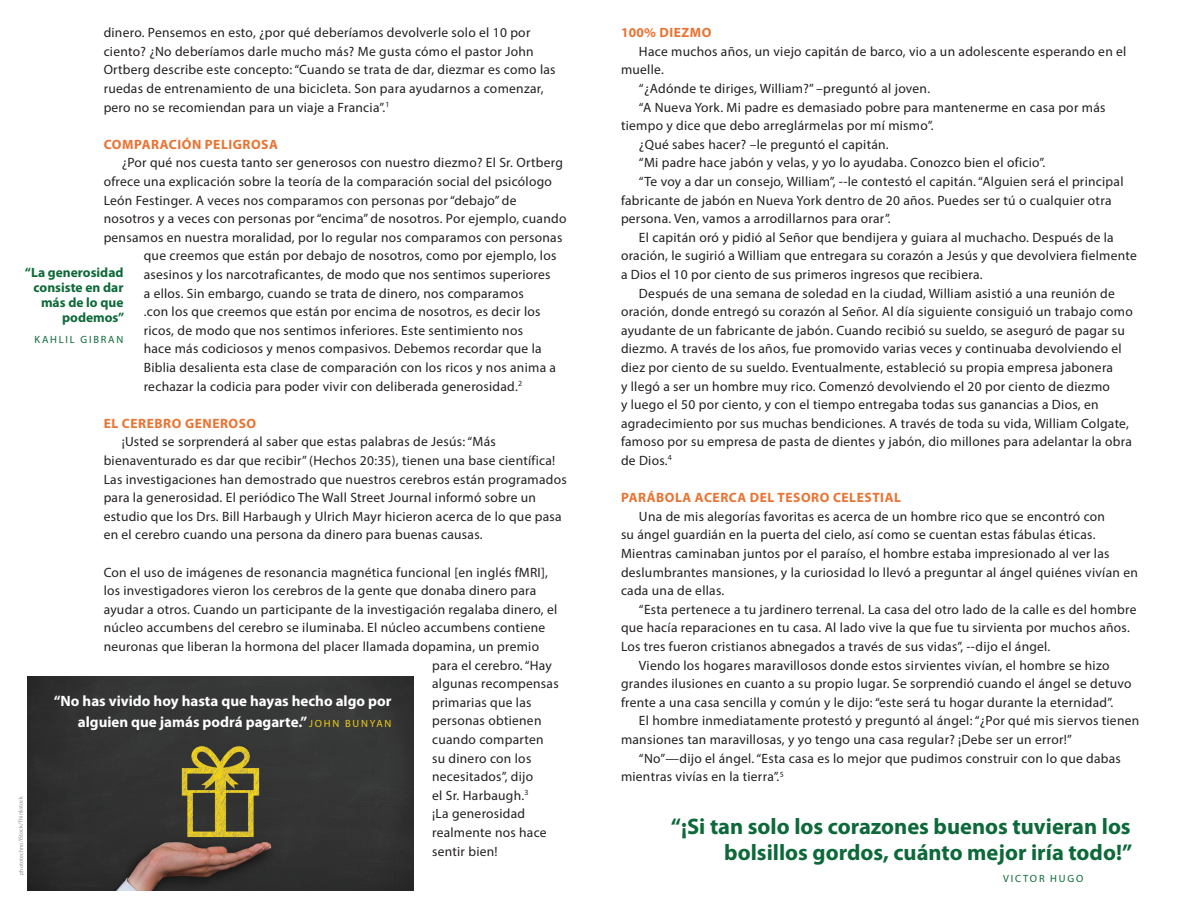
<style>
.page{position:relative;width:1188px;height:918px;background:#fff}
.page>*{position:absolute;margin:0;border:0;box-sizing:border-box;transform-origin:0 0}
.t1{font:700 22.5px/25.5px "Myriad Pro";color:#0d6939;text-align:right}
.t2{font:700 15px/21px "Myriad Pro";color:#fff;text-align:right}
.t3{font:13.5px/18.6px "Myriad Pro";letter-spacing:.02em;color:#231f20}
.t4{font:700 13.5px "Myriad Pro";letter-spacing:.04em;color:#ea7332}
.t5{font:700 13.5px/15px "Myriad Pro";color:#0d6939;text-align:right}
.t6{font:10.5px "Myriad Pro";letter-spacing:.17em;color:#0d6939}
.t7{font:6px "Myriad Pro";letter-spacing:-.005em;color:#939598}
.s1{font-weight:400;font-size:10.5px;color:#eece18}
</style>
<div class="page">
<img style="left:27px;top:676px;width:386px;height:215px">
<p class="t3" style="left:104px;top:23px;width:453px">dinero. Pensemos en esto, ¿por qué deberíamos devolverle solo el 10 por ciento? ¿No deberíamos darle mucho más? Me gusta cómo el pastor John Ortberg describe este concepto: “Cuando se trata de dar, diezmar es como las ruedas de entrenamiento de una bicicleta. Son para ayudarnos a comenzar, pero no se recomiendan para un viaje a Francia”.<sup>1</sup></p>
<p class="t4" style="left:104px;top:135px;width:176px">COMPARACIÓN PELIGROSA</p>
<p class="t3" style="left:122px;top:153px;width:443px">¿Por qué nos cuesta tanto ser generosos con nuestro diezmo? El Sr. Ortberg</p>
<p class="t3" style="left:104px;top:172px;width:450px">ofrece una explicación sobre la teoría de la comparación social del psicólogo</p>
<p class="t3" style="left:104px;top:190px;width:414px">León Festinger. A veces nos comparamos con personas por “debajo” de</p>
<p class="t3" style="left:104px;top:209px;width:464px">nosotros y a veces con personas por “encima” de nosotros. Por ejemplo, cuando</p>
<p class="t3" style="left:104px;top:228px;width:460px">pensamos en nuestra moralidad, por lo regular nos comparamos con personas</p>
<p class="t3" style="left:144px;top:246px;width:414px">que creemos que están por debajo de nosotros, como por ejemplo, los</p>
<p class="t3" style="left:144px;top:265px;width:408px">asesinos y los narcotraficantes, de modo que nos sentimos superiores</p>
<p class="t3" style="left:144px;top:284px;width:382px">a ellos. Sin embargo, cuando se trata de dinero, nos comparamos</p>
<p class="t3" style="left:144px;top:302px;width:398px">.con los que creemos que están por encima de nosotros, es decir los</p>
<p class="t3" style="left:144px;top:321px;width:381px">ricos, de modo que nos sentimos inferiores. Este sentimiento nos</p>
<p class="t3" style="left:144px;top:339px;width:399px">hace más codiciosos y menos compasivos. Debemos recordar que la</p>
<p class="t3" style="left:144px;top:358px;width:414px">Biblia desalienta esta clase de comparación con los ricos y nos anima a</p>
<p class="t3" style="left:144px;top:377px;width:380px">rechazar la codicia para poder vivir con deliberada generosidad.<sup>2</sup></p>
<p class="t4" style="left:104px;top:414px;width:154px">EL CEREBRO GENEROSO</p>
<p class="t3" style="left:104px;top:432px;width:465px;text-indent:18px">¡Usted se sorprenderá al saber que estas palabras de Jesús: “Más bienaventurado es dar que recibir” (Hechos 20:35), tienen una base científica!<br>Las investigaciones han demostrado que nuestros cerebros están programados para la generosidad. El periódico The Wall Street Journal informó sobre un estudio que los Drs. Bill Harbaugh y Ulrich Mayr hicieron acerca de lo que pasa en el cerebro cuando una persona da dinero para buenas causas.</p>
<p class="t3" style="left:104px;top:563px;width:446px">Con el uso de imágenes de resonancia magnética funcional [en inglés fMRI],</p>
<p class="t3" style="left:104px;top:581px;width:434px">los investigadores vieron los cerebros de la gente que donaba dinero para</p>
<p class="t3" style="left:104px;top:600px;width:455px">ayudar a otros. Cuando un participante de la investigación regalaba dinero, el</p>
<p class="t3" style="left:104px;top:618px;width:443px">núcleo accumbens del cerebro se iluminaba. El núcleo accumbens contiene</p>
<p class="t3" style="left:104px;top:637px;width:437px">neuronas que liberan la hormona del placer llamada dopamina, un premio</p>
<p class="t3" style="left:432px;top:656px;width:121px">para el cerebro. “Hay</p>
<p class="t3" style="left:432px;top:674px;width:128px">algunas recompensas</p>
<p class="t3" style="left:432px;top:693px;width:101px">primarias que las</p>
<p class="t3" style="left:432px;top:711px;width:111px">personas obtienen</p>
<p class="t3" style="left:432px;top:730px;width:113px">cuando comparten</p>
<p class="t3" style="left:432px;top:749px;width:101px">su dinero con los</p>
<p class="t3" style="left:432px;top:767px;width:103px">necesitados”, dijo</p>
<p class="t3" style="left:432px;top:786px;width:98px">el Sr. Harbaugh.<sup>3</sup></p>
<p class="t3" style="left:432px;top:804px;width:95px">¡La generosidad</p>
<p class="t3" style="left:432px;top:823px;width:116px">realmente nos hace</p>
<p class="t3" style="left:432px;top:841px;width:67px">sentir bien!</p>
<p class="t5" style="left:25px;top:264px;width:101px">“La generosidad consiste en dar más de lo que podemos”</p>
<p class="t6" style="left:34px;top:333px;width:90px">KAHLIL GIBRAN</p>
<p class="t2" style="left:54px;top:689px;width:339px">“No has vivido hoy hasta que hayas hecho algo por alguien que jamás podrá pagarte.” <span class="s1">J O H N B U N YA N</span></p>
<p class="t7" style="left:17px;top:875px;width:81px;rotate:-90deg">phototechno/iStock/Thinkstock</p>
<p class="t4" style="left:621px;top:24px;width:92px">100% DIEZMO</p>
<p class="t3" style="left:639px;top:42px;width:489px">Hace muchos años, un viejo capitán de barco, vio a un adolescente esperando en el</p>
<p class="t3" style="left:621px;top:60px;width:44px">muelle.</p>
<p class="t3" style="left:639px;top:79px;width:293px">“¿Adónde te diriges, William?” –preguntó al joven.</p>
<p class="t3" style="left:639px;top:97px;width:468px">“A Nueva York. Mi padre es demasiado pobre para mantenerme en casa por más</p>
<p class="t3" style="left:621px;top:116px;width:314px">tiempo y dice que debo arreglármelas por mí mismo”.</p>
<p class="t3" style="left:639px;top:135px;width:251px">¿Qué sabes hacer? –le preguntó el capitán.</p>
<p class="t3" style="left:639px;top:153px;width:408px">“Mi padre hace jabón y velas, y yo lo ayudaba. Conozco bien el oficio”.</p>
<p class="t3" style="left:639px;top:172px;width:486px">“Te voy a dar un consejo, William”, --le contestó el capitán. “Alguien será el principal</p>
<p class="t3" style="left:621px;top:191px;width:492px">fabricante de jabón en Nueva York dentro de 20 años. Puedes ser tú o cualquier otra</p>
<p class="t3" style="left:621px;top:209px;width:271px">persona. Ven, vamos a arrodillarnos para orar”.</p>
<p class="t3" style="left:639px;top:228px;width:476px">El capitán oró y pidió al Señor que bendijera y guiara al muchacho. Después de la</p>
<p class="t3" style="left:621px;top:246px;width:517px">oración, le sugirió a William que entregara su corazón a Jesús y que devolviera fielmente</p>
<p class="t3" style="left:621px;top:265px;width:363px">a Dios el 10 por ciento de sus primeros ingresos que recibiera.</p>
<p class="t3" style="left:639px;top:284px;width:477px">Después de una semana de soledad en la ciudad, William asistió a una reunión de</p>
<p class="t3" style="left:621px;top:302px;width:513px">oración, donde entregó su corazón al Señor. Al día siguiente consiguió un trabajo como</p>
<p class="t3" style="left:621px;top:321px;width:506px">ayudante de un fabricante de jabón. Cuando recibió su sueldo, se aseguró de pagar su</p>
<p class="t3" style="left:621px;top:339px;width:502px">diezmo. A través de los años, fue promovido varias veces y continuaba devolviendo el</p>
<p class="t3" style="left:621px;top:358px;width:494px">diez por ciento de su sueldo. Eventualmente, estableció su propia empresa jabonera</p>
<p class="t3" style="left:621px;top:377px;width:490px">y llegó a ser un hombre muy rico. Comenzó devolviendo el 20 por ciento de diezmo</p>
<p class="t3" style="left:621px;top:395px;width:479px">y luego el 50 por ciento, y con el tiempo entregaba todas sus ganancias a Dios, en</p>
<p class="t3" style="left:621px;top:414px;width:509px">agradecimiento por sus muchas bendiciones. A través de toda su vida, William Colgate,</p>
<p class="t3" style="left:621px;top:432px;width:512px">famoso por su empresa de pasta de dientes y jabón, dio millones para adelantar la obra</p>
<p class="t3" style="left:621px;top:451px;width:52px">de Dios.<sup>4</sup></p>
<p class="t4" style="left:621px;top:489px;width:281px">PARÁBOLA ACERCA DEL TESORO CELESTIAL</p>
<p class="t3" style="left:621px;top:507px;width:518px;text-indent:18px">Una de mis alegorías favoritas es acerca de un hombre rico que se encontró con<br>su ángel guardián en la puerta del cielo, así como se cuentan estas fábulas éticas.<br>Mientras caminaban juntos por el paraíso, el hombre estaba impresionado al ver las deslumbrantes mansiones, y la curiosidad lo llevó a preguntar al ángel quiénes vivían en cada una de ellas.</p>
<p class="t3" style="left:639px;top:600px;width:499px">“Esta pertenece a tu jardinero terrenal. La casa del otro lado de la calle es del hombre</p>
<p class="t3" style="left:621px;top:618px;width:510px">que hacía reparaciones en tu casa. Al lado vive la que fue tu sirvienta por muchos años.</p>
<p class="t3" style="left:621px;top:637px;width:431px">Los tres fueron cristianos abnegados a través de sus vidas”, --dijo el ángel.</p>
<p class="t3" style="left:639px;top:656px;width:472px">Viendo los hogares maravillosos donde estos sirvientes vivían, el hombre se hizo</p>
<p class="t3" style="left:621px;top:674px;width:512px">grandes ilusiones en cuanto a su propio lugar. Se sorprendió cuando el ángel se detuvo</p>
<p class="t3" style="left:621px;top:693px;width:494px">frente a una casa sencilla y común y le dijo: “este será tu hogar durante la eternidad”.</p>
<p class="t3" style="left:639px;top:711px;width:502px">El hombre inmediatamente protestó y preguntó al ángel: “¿Por qué mis siervos tienen</p>
<p class="t3" style="left:621px;top:730px;width:452px">mansiones tan maravillosas, y yo tengo una casa regular? ¡Debe ser un error!”</p>
<p class="t3" style="left:639px;top:749px;width:484px">“No”—dijo el ángel. “Esta casa es lo mejor que pudimos construir con lo que dabas</p>
<p class="t3" style="left:621px;top:767px;width:164px">mientras vivías en la tierra”.<sup>5</sup></p>
<h1 class="t1" style="left:671px;top:813px;width:463px">“¡Si tan solo los corazones buenos tuvieran los bolsillos gordos, cuánto mejor iría todo!”</h1>
<p class="t6" style="left:1003px;top:872px;width:82px">VICTOR HUGO</p>
</div>
